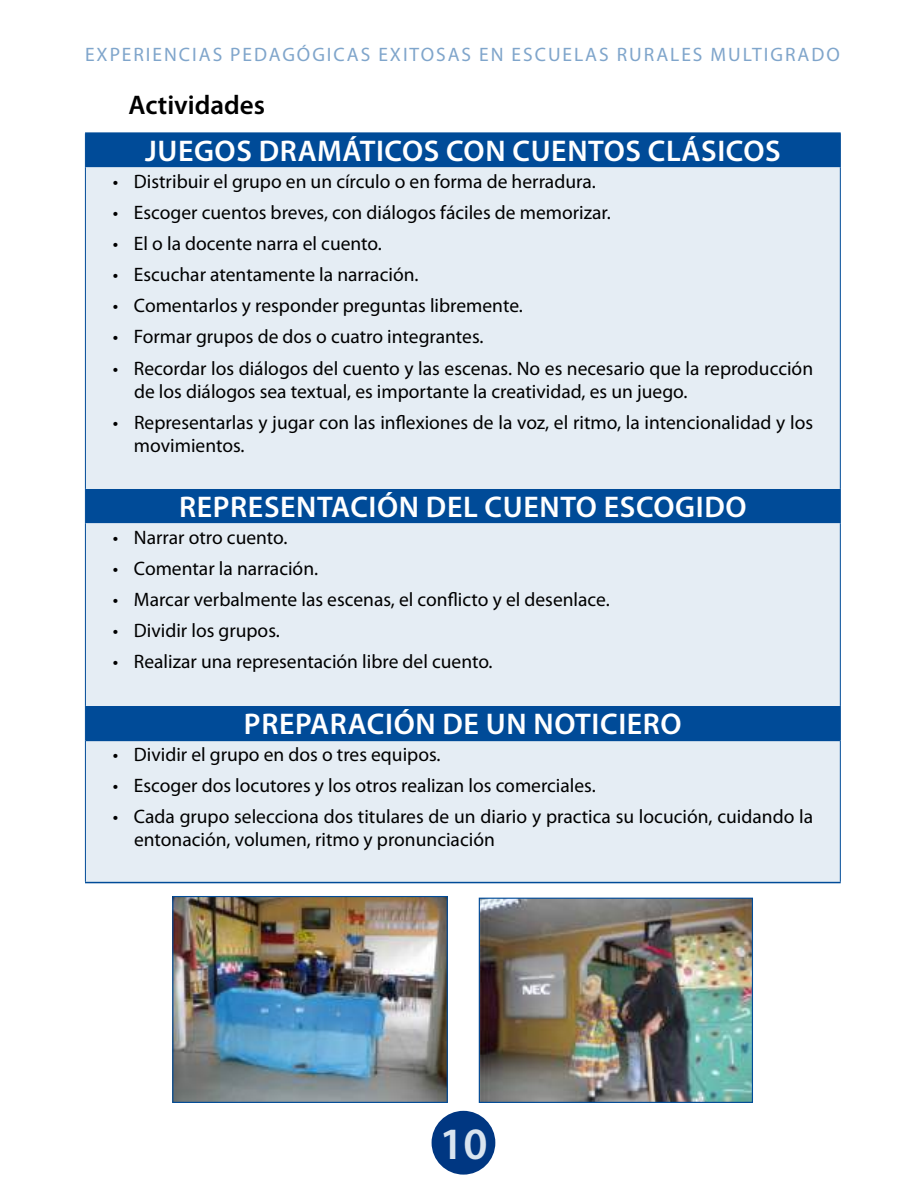
<style>
.page{position:relative;width:918px;height:1188px;background:#fff}
.page>*{position:absolute;margin:0;border:0;box-sizing:border-box;transform-origin:0 0}
.t1{font:600 45px "Myriad Pro";color:#d8e4ef}
.t2{font:600 30px "Myriad Pro";letter-spacing:.02em;color:#fff}
.t3{font:600 27px "Myriad Pro";color:#000}
.t4{font:19.5px/22.5px "Myriad Pro";color:#000}
.t5{font:19.5px "Myriad Pro";letter-spacing:.1em;color:#7fa5cb}
</style>
<div class="page">
<div style="left:432px;top:1111px;width:63px;height:64px;background:#003782;border-radius:50%"></div>
<div style="left:86px;top:134px;width:754px;height:33px;background:#004b98"></div>
<svg style="left:86px;top:167px;width:754px;height:715px;background:#ceddeb"></svg>
<hr style="left:85px;top:133px;width:756px;height:1px;background:#004b98">
<hr style="left:85px;top:133px;width:1px;height:34px;background:#004b98">
<hr style="left:840px;top:133px;width:1px;height:34px;background:#004b98">
<hr style="left:85px;top:167px;width:1px;height:322px;background:#004b98">
<hr style="left:840px;top:167px;width:1px;height:322px;background:#004b98">
<hr style="left:85px;top:489px;width:1px;height:34px;background:#004b98">
<hr style="left:840px;top:489px;width:1px;height:34px;background:#004b98">
<hr style="left:85px;top:523px;width:1px;height:183px;background:#004b98">
<hr style="left:840px;top:523px;width:1px;height:183px;background:#004b98">
<hr style="left:85px;top:706px;width:1px;height:34px;background:#004b98">
<hr style="left:840px;top:706px;width:1px;height:34px;background:#004b98">
<hr style="left:86px;top:740px;width:754px;height:1px;background:#004b98">
<hr style="left:85px;top:882px;width:756px;height:1px;background:#004b98">
<hr style="left:85px;top:740px;width:1px;height:142px;background:#004b98">
<hr style="left:840px;top:740px;width:1px;height:142px;background:#004b98">
<img style="left:481px;top:900px;width:270px;height:201px">
<div style="left:479px;top:898px;width:274px;height:205px;border:1px solid #004b98"></div>
<img style="left:174px;top:898px;width:272px;height:203px">
<div style="left:172px;top:896px;width:276px;height:207px;border:1px solid #004b98"></div>
<p class="t5" style="left:85px;top:43px;width:756px">EXPERIENCIAS PEDAGÓGICAS EXITOSAS EN ESCUELAS RURALES MULTIGRADO</p>
<h3 class="t3" style="left:129px;top:88px;width:138px">ACTIVIDADES</h3>
<h2 class="t2" style="left:145px;top:132px;width:135px">JUEGOS DRAM</h2>
<h2 class="t2" style="left:343px;top:132px;width:34px">ÁTICOS</h2>
<h2 class="t2" style="left:446px;top:132px;width:20px">CON</h2>
<h2 class="t2" style="left:512px;top:132px;width:20px">CUENTOS</h2>
<h2 class="t2" style="left:648px;top:132px;width:70px">CLÁSICOS</h2>
<p class="t4" style="left:113px;top:170px;width:485px">• Distribuir el grupo en un círculo o en forma de herradura.</p>
<p class="t4" style="left:113px;top:201px;width:500px">• Escoger cuentos breves, con diálogos fáciles de memorizar.</p>
<p class="t4" style="left:113px;top:232px;width:271px">• El o la docente narra el cuento.</p>
<p class="t4" style="left:113px;top:263px;width:307px">• Escuchar atentamente la narración.</p>
<p class="t4" style="left:113px;top:294px;width:412px">• Comentarlos y responder preguntas libremente.</p>
<p class="t4" style="left:113px;top:325px;width:372px">• Formar grupos de dos o cuatro integrantes.</p>
<p class="t4" style="left:134px;top:356px;width:681px;line-height:23.4px;text-indent:-21px">• Recordar los diálogos del cuento y las escenas. No es necesario que la reproducción de los diálogos sea textual, es importante la creatividad, es un juego.</p>
<p class="t4" style="left:134px;top:411px;width:681px;text-indent:-21px">• Representarlas y jugar con las inflexiones de la voz, el ritmo, la intencionalidad y los movimientos.</p>
<h2 class="t2" style="left:179px;top:488px;width:36px">REPRESENTACIÓN</h2>
<h2 class="t2" style="left:426px;top:488px;width:18px">DEL</h2>
<h2 class="t2" style="left:485px;top:488px;width:20px">CUENTO</h2>
<h2 class="t2" style="left:604px;top:488px;width:18px">ESCO</h2>
<h2 class="t2" style="left:675px;top:488px;width:38px">GIDO</h2>
<p class="t4" style="left:113px;top:526px;width:176px">• Narrar otro cuento.</p>
<p class="t4" style="left:113px;top:557px;width:207px">• Comentar la narración.</p>
<p class="t4" style="left:113px;top:588px;width:499px">• Marcar verbalmente las escenas, el conflicto y el desenlace.</p>
<p class="t4" style="left:113px;top:619px;width:169px">• Dividir los grupos.</p>
<p class="t4" style="left:113px;top:650px;width:382px">• Realizar una representación libre del cuento.</p>
<h2 class="t2" style="left:244px;top:705px;width:36px">PREPARACIÓN</h2>
<h2 class="t2" style="left:442px;top:705px;width:109px">DEUNNOTICIERO</h2>
<p class="t4" style="left:113px;top:743px;width:329px">• Dividir el grupo en dos o tres equipos.</p>
<p class="t4" style="left:113px;top:774px;width:485px">• Escoger dos locutores y los otros realizan los comerciales.</p>
<p class="t4" style="left:134px;top:805px;width:681px;text-indent:-21px">• Cada grupo selecciona dos titulares de un diario y practica su locución, cuidando la entonación, volumen, ritmo y pronunciación</p>
<h1 class="t1" style="left:439px;top:1115px;width:50px">10</h1>
</div>
